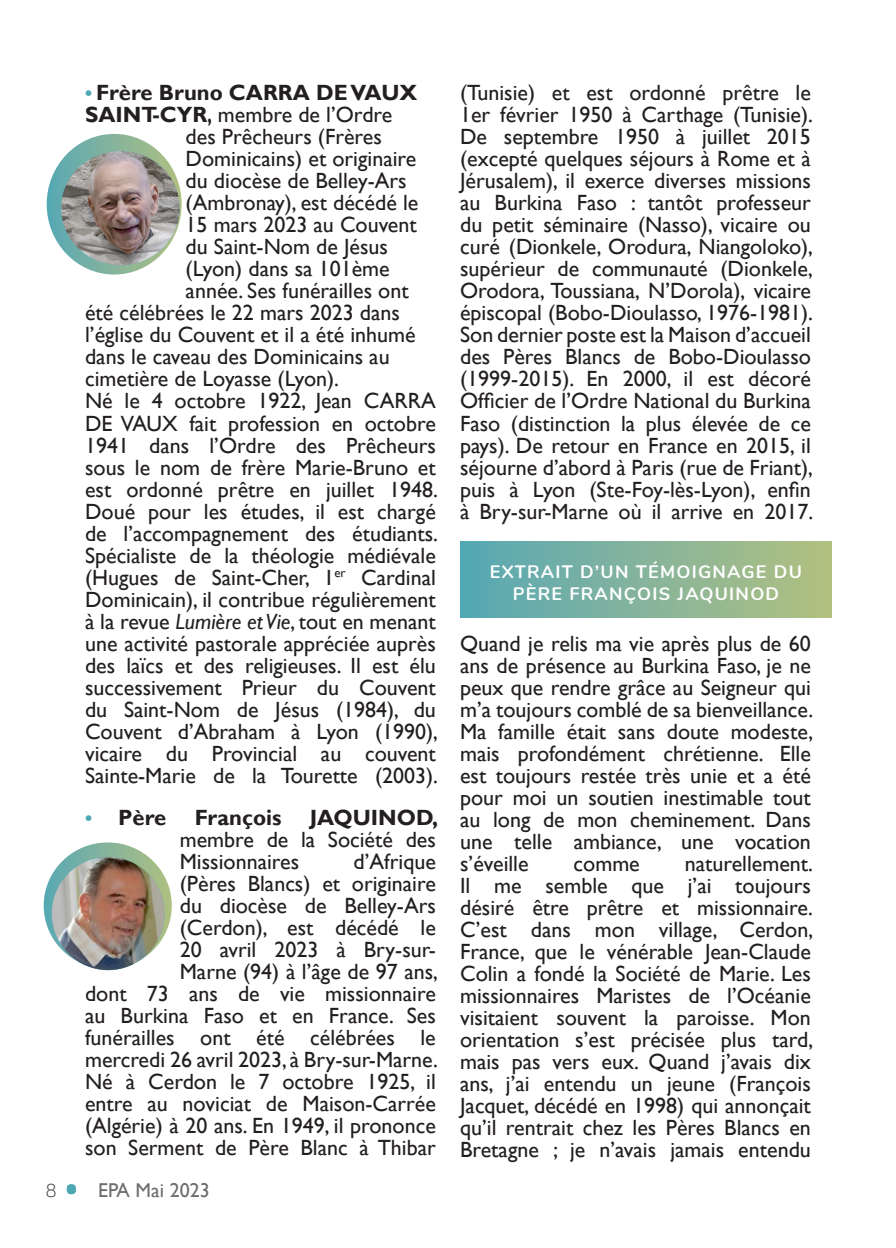
<style>
.page{position:relative;width:896px;height:1248px;background:#fff}
.page>*{position:absolute;margin:0;border:0;box-sizing:border-box;transform-origin:0 0}
.t1{font:22px/22px "Gill Sans";color:#231f20;text-align:justify}
.t2{font:700 22px "Gill Sans";color:#231f20}
.t3{font:20px "Gill Sans";color:#6c6d70}
.t4{font:700 18px/22px "Nunito";letter-spacing:.07em;color:#fff;text-align:center}
.s1{font-size:20px;color:#4ea8b4}
.s2{font-weight:700}
.s3{font-style:italic}
.s4{font-family:"Sofia Sans";font-weight:300;color:#4b4c4d}
.s5{font-family:"Sofia Sans";font-weight:300;font-size:72px;color:#4ea8b4}
</style>
<div class="page">
<div style="left:460px;top:541px;width:372px;height:76px;background:linear-gradient(to right,#56a8b5,#b3c080)"></div>
<svg style="left:45px;top:843px;width:126px;height:124px"></svg>
<div style="left:36px;top:834px;width:144px;height:142px;border:8px solid #fff;border-radius:50%"></div>
<img style="left:52px;top:856px;width:112px;height:114px;border-radius:56px">
<svg style="left:48px;top:135px;width:133px;height:138px"></svg>
<div style="left:43px;top:130px;width:143px;height:148px;border:4px solid #fff;border-radius:50%"></div>
<img style="left:61px;top:151px;width:119px;height:114px">
<p class="t2" style="left:85px;top:80px;width:334px"><span class="s1">•</span> Frère Bruno CARRA DE VAUX</p>
<p class="t1" style="left:85px;top:104px;width:309px"><span class="s2">SAINT-CYR,</span> membre de l’Ordre</p>
<p class="t1" style="left:186px;top:126px;width:198px">des Prêcheurs (Frères</p>
<p class="t1" style="left:186px;top:148px;width:232px">Dominicains) et originaire</p>
<p class="t1" style="left:186px;top:170px;width:223px">du diocèse de Belley-Ars</p>
<p class="t1" style="left:186px;top:192px;width:234px">(Ambronay), est décédé le</p>
<p class="t1" style="left:186px;top:214px;width:233px">15 mars 2023 au Couvent</p>
<p class="t1" style="left:186px;top:236px;width:204px">du Saint-Nom de Jésus</p>
<p class="t1" style="left:186px;top:258px;width:206px">(Lyon) dans sa 101ème</p>
<p class="t1" style="left:186px;top:280px;width:225px">année. Ses funérailles ont</p>
<p class="t1" style="left:85px;top:302px;width:316px">été célébrées le 22 mars 2023 dans</p>
<p class="t1" style="left:85px;top:324px;width:332px">l’église du Couvent et il a été inhumé</p>
<p class="t1" style="left:85px;top:346px;width:306px">dans le caveau des Dominicains au</p>
<p class="t1" style="left:85px;top:368px;width:256px">cimetière de Loyasse (Lyon).</p>
<p class="t1" style="left:85px;top:390px;width:352px">Né le 4 octobre 1922, Jean CARRA</p>
<p class="t1" style="left:85px;top:412px;width:352px">DE VAUX fait profession en octobre</p>
<p class="t1" style="left:85px;top:434px;width:352px">1941 dans l’Ordre des Prêcheurs</p>
<p class="t1" style="left:85px;top:456px;width:352px">sous le nom de frère Marie-Bruno et</p>
<p class="t1" style="left:85px;top:478px;width:354px">est ordonné prêtre en juillet 1948.</p>
<p class="t1" style="left:85px;top:500px;width:352px">Doué pour les études, il est chargé</p>
<p class="t1" style="left:85px;top:522px;width:354px">de l’accompagnement des étudiants.</p>
<p class="t1" style="left:85px;top:544px;width:352px">Spécialiste de la théologie médiévale</p>
<p class="t1" style="left:85px;top:566px;width:352px">(Hugues de Saint-Cher, 1<sup>er</sup> Cardinal</p>
<p class="t1" style="left:85px;top:588px;width:352px">Dominicain), il contribue régulièrement</p>
<p class="t1" style="left:85px;top:610px;width:352px">à la revue <span class="s3">Lumière et Vie</span>, tout en menant</p>
<p class="t1" style="left:85px;top:632px;width:352px">une activité pastorale appréciée auprès</p>
<p class="t1" style="left:85px;top:654px;width:352px">des laïcs et des religieuses. Il est élu</p>
<p class="t1" style="left:85px;top:676px;width:352px">successivement Prieur du Couvent</p>
<p class="t1" style="left:85px;top:698px;width:352px">du Saint-Nom de Jésus (1984), du</p>
<p class="t1" style="left:85px;top:720px;width:354px">Couvent d’Abraham à Lyon (1990),</p>
<p class="t1" style="left:85px;top:742px;width:352px">vicaire du Provincial au couvent</p>
<p class="t1" style="left:85px;top:764px;width:354px">Sainte-Marie de la Tourette (2003).</p>
<p class="t2" style="left:85px;top:804px;width:83px"><span class="s1">•</span> Père</p>
<p class="t2" style="left:195px;top:804px;width:88px">François</p>
<p class="t2" style="left:310px;top:804px;width:130px">JAQUINOD,</p>
<p class="t1" style="left:180px;top:828px;width:258px">membre de la Société des<br>Missionnaires</p>
<p class="t1" style="left:85px;top:850px;width:354px;text-align:right">d’Afrique<br>(Pères Blancs) et originaire<br>du diocèse de Belley-Ars<br>(Cerdon), est décédé le<br>20 avril 2023 à Bry-sur-<br>Marne (94) à l’âge de 97 ans,<br>dont 73 ans de vie missionnaire au Burkina Faso et en France. Ses funérailles ont été célébrées le mercredi 26 avril 2023, à Bry-sur-Marne.<br>Né à Cerdon le 7 octobre 1925, il entre au noviciat de Maison-Carrée (Algérie) à 20 ans. En 1949, il prononce son Serment de Père Blanc à Thibar</p>
<p class="t3" style="left:45px;top:1177px;width:166px"><span class="s4">8</span> <span class="s5">•</span> EPA Mai 2023</p>
<p class="t1" style="left:460px;top:82px;width:354px">(Tunisie) et est ordonné prêtre le 1er février 1950 à Carthage (Tunisie).<br>De septembre 1950 à juillet 2015 (excepté quelques séjours à Rome et à Jérusalem), il exerce diverses missions au Burkina Faso : tantôt professeur du petit séminaire (Nasso), vicaire ou curé (Dionkele, Orodura, Niangoloko), supérieur de communauté (Dionkele, Orodora, Toussiana, N’Dorola), vicaire épiscopal (Bobo-Dioulasso, 1976-1981).<br>Son dernier poste est la Maison d’accueil des Pères Blancs de Bobo-Dioulasso (1999-2015). En 2000, il est décoré Officier de l’Ordre National du Burkina Faso (distinction la plus élevée de ce pays). De retour en France en 2015, il séjourne d’abord à Paris (rue de Friant), puis à Lyon (Ste-Foy-lès-Lyon), enfin à Bry-sur-Marne où il arrive en 2017.</p>
<p class="t4" style="left:490px;top:559px;width:313px">EXTRAIT D’UN TÉMOIGNAGE DU<br>PÈRE FRANÇOIS JAQUINOD</p>
<p class="t1" style="left:460px;top:632px;width:354px">Quand je relis ma vie après plus de 60 ans de présence au Burkina Faso, je ne peux que rendre grâce au Seigneur qui m’a toujours comblé de sa bienveillance.<br>Ma famille était sans doute modeste, mais profondément chrétienne. Elle est toujours restée très unie et a été pour moi un soutien inestimable tout au long de mon cheminement. Dans une telle ambiance, une vocation s’éveille</p>
<p class="t1" style="left:460px;top:852px;width:354px;text-indent:225px">naturellement.<br>Il me semble que j’ai toujours désiré être prêtre et missionnaire.<br>C’est dans mon village, Cerdon, France, que le vénérable Jean-Claude Colin a fondé la Société de Marie. Les missionnaires Maristes de l’Océanie visitaient souvent la paroisse. Mon orientation s’est précisée plus tard, mais pas vers eux. Quand j’avais dix ans, j’ai entendu un jeune (François Jacquet, décédé en 1998) qui annonçait qu’il rentrait chez les Pères Blancs en Bretagne ; je n’avais jamais entendu</p>
<p class="t1" style="left:573px;top:852px;width:68px">comme</p>
</div>
